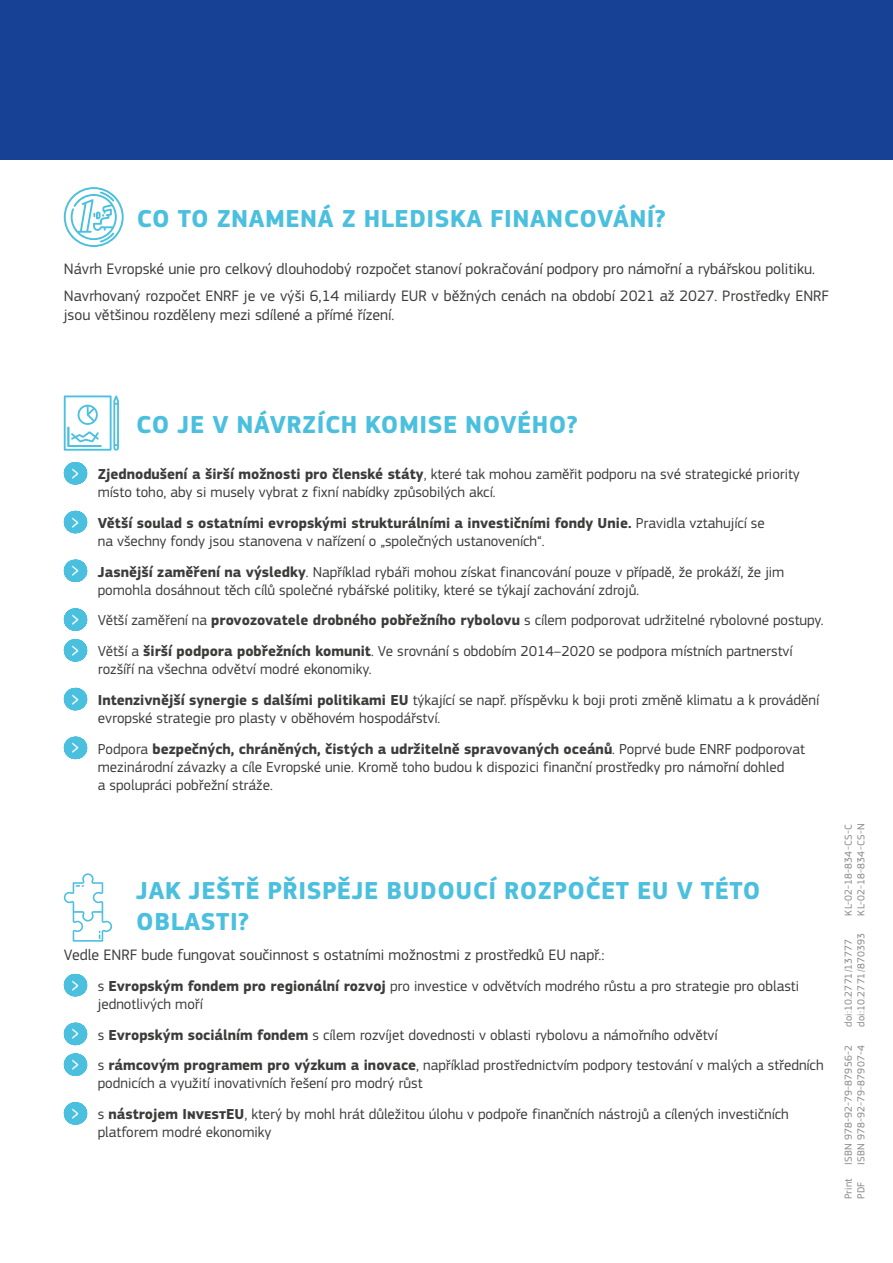
<style>
.page{position:relative;width:893px;height:1263px;background:#fff}
.page>*{position:absolute;margin:0;border:0;box-sizing:border-box;transform-origin:0 0}
.title_2{font:700 25.5px/30.6px "EC Square Sans Pro";letter-spacing:.02em;color:#4abfde}
.body{font:15.75px/18.9px "EC Square Sans Pro";color:#3c3c3b}
.t1{font:15px/18px "EC Square Sans Pro";color:#3c3c3b}
.t2{font:10.5px "EC Square Sans Pro";letter-spacing:.025em;color:#858584}
.s1{font-size:22.5px;color:#fff}
.s2{font-weight:700}
</style>
<div class="page">
<div style="left:0;top:0;width:893px;height:160px;background:#164194"></div>
<svg style="left:75px;top:974px;width:1px;height:22px"></svg>
<svg style="left:75px;top:1023px;width:1px;height:22px"></svg>
<svg style="left:75px;top:1053px;width:1px;height:23px"></svg>
<svg style="left:75px;top:1102px;width:1px;height:23px"></svg>
<svg style="left:75px;top:462px;width:1px;height:22px"></svg>
<svg style="left:75px;top:511px;width:1px;height:22px"></svg>
<svg style="left:75px;top:560px;width:1px;height:22px"></svg>
<svg style="left:75px;top:608px;width:1px;height:23px"></svg>
<svg style="left:75px;top:639px;width:1px;height:23px"></svg>
<svg style="left:75px;top:688px;width:1px;height:22px"></svg>
<svg style="left:75px;top:737px;width:1px;height:22px"></svg>
<svg style="left:64px;top:873px;width:48px;height:69px"></svg>
<svg style="left:64px;top:395px;width:55px;height:56px"></svg>
<svg style="left:64px;top:187px;width:60px;height:60px"></svg>
<p class="title_2" style="left:137px;top:204px;width:531px">CO TO ZNAMENÁ Z HLEDISKA FINANCOVÁNÍ?</p>
<p class="body" style="left:64px;top:259px;width:753px">Návrh Evropské unie pro celkový dlouhodobý rozpočet stanoví pokračování podpory pro námořní a rybářskou politiku.</p>
<p class="body" style="left:64px;top:287px;width:767px">Navrhovaný rozpočet ENRF je ve výši 6,14 miliardy EUR v běžných cenách na období 2021 až 2027. Prostředky ENRF jsou většinou rozděleny mezi sdílené a přímé řízení.</p>
<p class="title_2" style="left:136px;top:410px;width:443px">CO JE V NÁVRZÍCH KOMISE NOVÉHO?</p>
<p class="t1" style="left:98px;top:465px;width:704px;text-indent:-27px"><span class="s1">&gt;</span> <span class="s2">Zjednodušení a širší možnosti pro členské státy</span>, které tak mohou zaměřit podporu na své strategické priority místo toho, aby si musely vybrat z fixní nabídky způsobilých akcí.</p>
<p class="t1" style="left:98px;top:514px;width:668px;text-indent:-27px"><span class="s1">&gt;</span> <span class="s2">Větší soulad s ostatními evropskými strukturálními a investičními fondy Unie.</span> Pravidla vztahující se na všechny fondy jsou stanovena v nařízení o „společných ustanoveních“.</p>
<p class="t1" style="left:98px;top:563px;width:688px;text-indent:-27px"><span class="s1">&gt;</span> <span class="s2">Jasnější zaměření na výsledky</span>. Například rybáři mohou získat financování pouze v případě, že prokáží, že jim pomohla dosáhnout těch cílů společné rybářské politiky, které se týkají zachování zdrojů.</p>
<p class="t1" style="left:71px;top:611px;width:754px"><span class="s1">&gt;</span> Větší zaměření na <span class="s2">provozovatele drobného pobřežního rybolovu</span> s cílem podporovat udržitelné rybolovné postupy.</p>
<p class="t1" style="left:98px;top:642px;width:696px;text-indent:-27px"><span class="s1">&gt;</span> Větší a <span class="s2">širší podpora pobřežních komunit</span>. Ve srovnání s obdobím 2014–2020 se podpora místních partnerství rozšíří na všechna odvětví modré ekonomiky.</p>
<p class="t1" style="left:98px;top:691px;width:723px;text-indent:-27px"><span class="s1">&gt;</span> <span class="s2">Intenzivnější synergie s dalšími politikami EU</span> týkající se např. příspěvku k boji proti změně klimatu a k provádění evropské strategie pro plasty v oběhovém hospodářství.</p>
<p class="t1" style="left:98px;top:740px;width:709px;text-indent:-27px"><span class="s1">&gt;</span> Podpora <span class="s2">bezpečných, chráněných, čistých a udržitelně spravovaných oceánů</span>. Poprvé bude ENRF podporovat mezinárodní závazky a cíle Evropské unie. Kromě toho budou k dispozici finanční prostředky pro námořní dohled<br>a spolupráci pobřežní stráže.</p>
<p class="title_2" style="left:136px;top:876px;width:625px">JAK JEŠTĚ PŘISPĚJE BUDOUCÍ ROZPOČET EU V TÉTO<br>OBLASTI?</p>
<p class="body" style="left:64px;top:945px;width:542px">Vedle ENRF bude fungovat součinnost s ostatními možnostmi z prostředků EU např.:</p>
<p class="t1" style="left:98px;top:977px;width:703px;text-indent:-27px"><span class="s1">&gt;</span> s <span class="s2">Evropským fondem pro regionální rozvoj</span> pro investice v odvětvích modrého růstu a pro strategie pro oblasti jednotlivých moří</p>
<p class="t1" style="left:71px;top:1026px;width:648px"><span class="s1">&gt;</span> s <span class="s2">Evropským sociálním fondem</span> s cílem rozvíjet dovednosti v oblasti rybolovu a námořního odvětví</p>
<p class="t1" style="left:98px;top:1056px;width:727px;text-indent:-27px"><span class="s1">&gt;</span> s <span class="s2">rámcovým programem pro výzkum a inovace</span>, například prostřednictvím podpory testování v malých a středních podnicích a využití inovativních řešení pro modrý růst</p>
<p class="t1" style="left:98px;top:1105px;width:692px;text-indent:-27px"><span class="s1">&gt;</span> s <span class="s2">nástrojem InvestEU</span>, který by mohl hrát důležitou úlohu v podpoře finančních nástrojů a cílených investičních platforem modré ekonomiky</p>
<p class="t2" style="left:855px;top:916px;width:94px;rotate:-90deg">KL-02-18-834-CS-N</p>
<p class="t2" style="left:842px;top:916px;width:93px;rotate:-90deg">KL-02-18-834-CS-C</p>
<p class="t2" style="left:855px;top:1027px;width:95px;rotate:-90deg">doi:10.2771/870393</p>
<p class="t2" style="left:842px;top:1027px;width:89px;rotate:-90deg">doi:10.2771/13777</p>
<p class="t2" style="left:855px;top:1165px;width:121px;rotate:-90deg">ISBN 978-92-79-87907-4</p>
<p class="t2" style="left:842px;top:1165px;width:121px;rotate:-90deg">ISBN 978-92-79-87956-2</p>
<p class="t2" style="left:842px;top:1199px;width:22px;rotate:-90deg">Print</p>
<p class="t2" style="left:855px;top:1199px;width:19px;rotate:-90deg">PDF</p>
</div>
